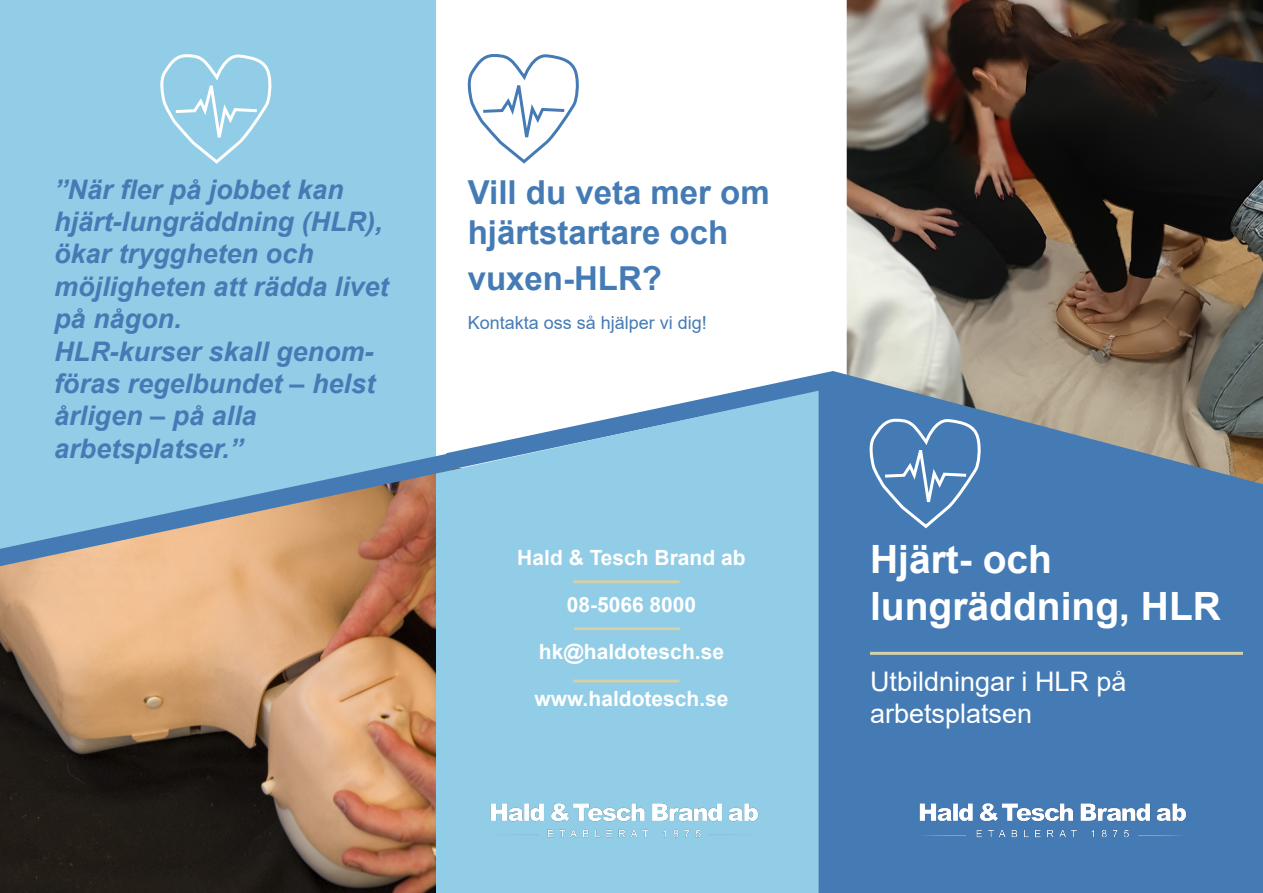
<style>
.page{position:relative;width:1263px;height:893px;background:#fff}
.page>*{position:absolute;margin:0;border:0;box-sizing:border-box;transform-origin:0 0}
.t1{font:700 39px "Arial";color:#fff}
.t2{font:700 33px/39.6px "Arial";color:#457bb5}
.t3{font:italic 700 27px/32.4px "Arial";color:#457bb5}
.t4{font:27px "Arial";color:#fff}
.t5{font:700 21px "Arial";color:#fff}
.t6{font:18px "Arial";color:#457bb5}
.s1{color:#fff}
.s2{font-size:39px;color:#fff}
</style>
<div class="page">
<img style="left:847px;top:0;width:416px;height:371px">
<div style="left:819px;top:470px;width:444px;height:423px;background:#457bb5"></div>
<svg style="left:829px;top:371px;width:434px;height:131px"></svg>
<svg style="left:868px;top:417px;width:116px;height:116px"></svg>
<hr style="left:870px;top:652px;width:373px;height:3px;background:#d3d0aa">
<img style="left:903px;top:770px;width:306px;height:102px">
<img style="left:0;top:566px;width:436px;height:327px">
<div style="left:0;top:0;width:436px;height:454px;background:#91cde6"></div>
<svg style="left:739px;top:371px;width:97px;height:99px"></svg>
<svg style="left:0;top:454px;width:436px;height:112px"></svg>
<svg style="left:436px;top:391px;width:383px;height:502px;fill:#91cde6"></svg>
<svg style="left:159px;top:53px;width:116px;height:115px"></svg>
<svg style="left:467px;top:54px;width:112px;height:110px"></svg>
<hr style="left:573px;top:580px;width:106px;height:3px;background:#d3d0aa">
<hr style="left:574px;top:627px;width:106px;height:3px;background:#d3d0aa">
<hr style="left:573px;top:679px;width:106px;height:3px;background:#d3d0aa">
<img style="left:474px;top:770px;width:306px;height:102px">
<p class="t3" style="left:54px;top:174px;width:330px">”När fler på jobbet kan hjärt-lungräddning (HLR), ökar tryggheten och</p>
<p class="t3" style="left:54px;top:271px;width:336px">möjligheten att rädda livet på någon.</p>
<p class="t3" style="left:54px;top:336px;width:323px;text-align:justify">HLR-kurser skall genom&shy;föras regelbundet – helst årligen – på alla</p>
<p class="t3" style="left:54px;top:433px;width:191px">arbetsplatser.”</p>
<p class="t2" style="left:468px;top:173px;width:304px">Vill du veta mer om hjärtstartare och</p>
<p class="t2" style="left:468px;top:259px;width:272px">vuxen-HLR?<span class="s1">H</span><span class="s2">LR</span></p>
<p class="t6" style="left:468px;top:310px;width:241px">Kontakta oss så hjälper vi dig!</p>
<p class="t5" style="left:517px;top:543px;width:230px">Hald &amp; Tesch Brand ab</p>
<p class="t5" style="left:567px;top:590px;width:131px">08-5066 8000</p>
<p class="t5" style="left:539px;top:637px;width:187px">hk@haldotesch.se</p>
<p class="t5" style="left:534px;top:684px;width:196px">www.haldotesch.se</p>
<p class="t1" style="left:870px;top:532px;width:184px">Hjärt- och</p>
<p class="t1" style="left:870px;top:578px;width:353px">lungräddning, HLR</p>
<p class="t4" style="left:870px;top:662px;width:258px">Utbildningar i HLR på</p>
<p class="t4" style="left:870px;top:695px;width:164px">arbetsplatsen</p>
</div>
